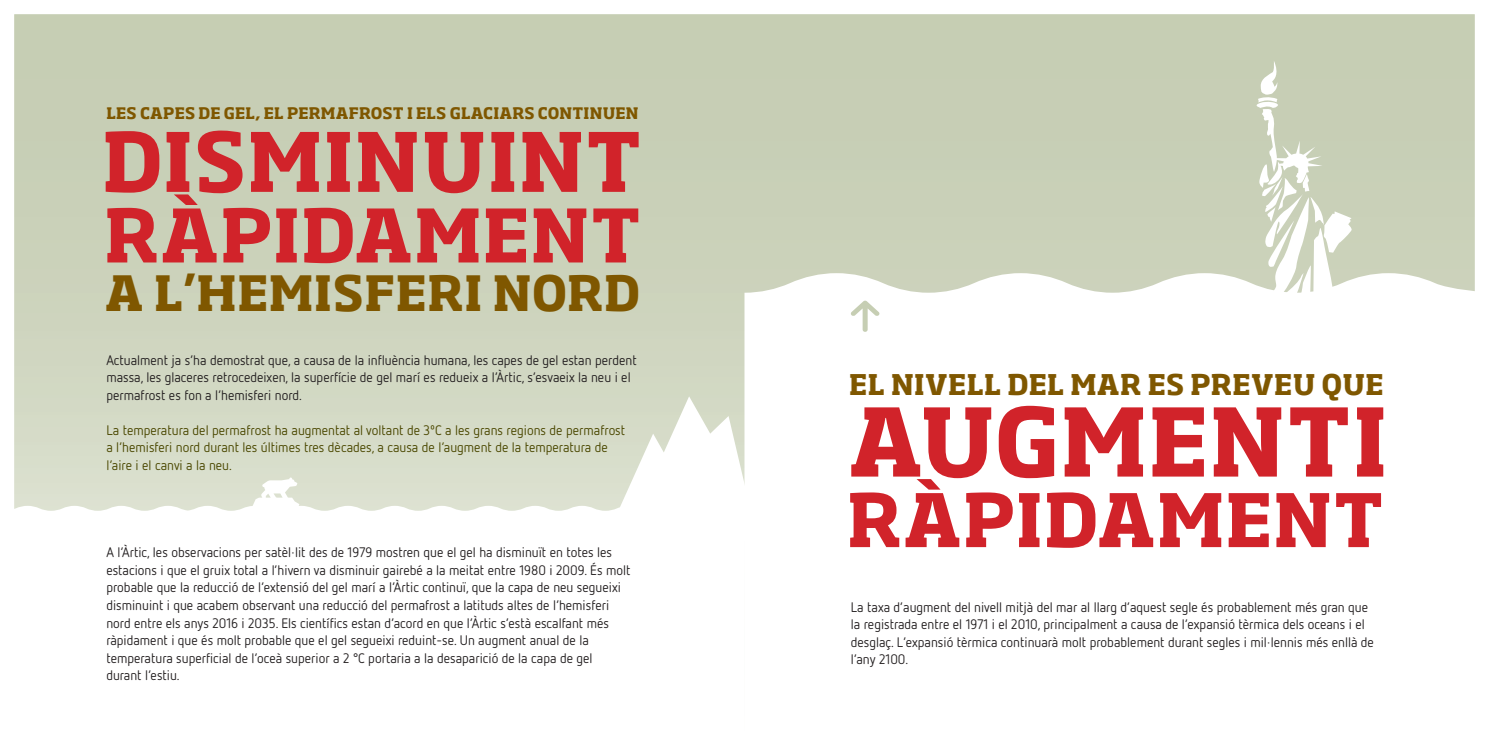
<style>
.page{position:relative;width:1489px;height:745px;background:#fff}
.page>*{position:absolute;margin:0;border:0;box-sizing:border-box;transform-origin:0 0}
.t1{font:700 93px "Soho Std";color:#d1232a}
.t2{font:700 80.5px "Soho Std";color:#d1232a}
.t3{font:700 72.62px "Soho Std";color:#d1232a}
.t4{font:700 48px "Soho Std";color:#7f5700}
.t5{font:700 28.12px "Soho Std";letter-spacing:.015em;color:#7f5700}
.t6{font:700 15.75px "Soho Std";color:#7f5700}
.t7{font:13.75px/17.5px "Netto OT";color:#231f20}
.t8{font:13.75px/17.5px "Netto OT";color:#4a4700}
</style>
<div class="page">
<div style="left:7px;top:7px;width:1474px;height:730px;background:#c8d0b7"></div>
<div style="left:0;top:0;width:1488px;height:744px;border:14px solid #fff"></div>
<div style="left:744px;top:273px;width:744px;height:471px;background:#fff"></div>
<svg style="left:850px;top:300px;width:29px;height:31px"></svg>
<svg style="left:0;top:396px;width:745px;height:348px;background:#f3f5f0"></svg>
<svg style="left:1255px;top:61px;width:96px;height:280px"></svg>
<p class="t6" style="left:106px;top:103px;width:46px">LES CAPES</p>
<p class="t6" style="left:198px;top:103px;width:37px">DE GEL</p>
<p class="t6" style="left:255px;top:103px;width:45px">, EL PERMAFROST</p>
<p class="t6" style="left:407px;top:103px;width:20px">I ELS</p>
<p class="t6" style="left:450px;top:103px;width:12px">GLACIARS</p>
<p class="t6" style="left:538px;top:103px;width:13px">CONTINUEN</p>
<h2 class="t2" style="left:102px;top:110px;width:55px">DISMINUINT</h2>
<h3 class="t3" style="left:104px;top:188px;width:169px">RÀPIDAMENT</h3>
<h3 class="t4" style="left:105px;top:261px;width:164px">A L’HEMISFERI</h3>
<h3 class="t4" style="left:493px;top:261px;width:37px">NORD</h3>
<p class="t7" style="left:106px;top:350px;width:532px">Actualment ja s‘ha demostrat que, a causa de la influència humana, les capes de gel estan perdent massa, les glaceres retrocedeixen, la superfície de gel marí es redueix a l‘Àrtic, s‘esvaeix la neu i el permafrost es fon a l‘hemisferi nord.</p>
<p class="t8" style="left:106px;top:420px;width:520px">La temperatura del permafrost ha augmentat al voltant de 3ºC a les grans regions de permafrost a l‘hemisferi nord durant les últimes tres dècades, a causa de l‘augment de la temperatura de l‘aire i el canvi a la neu.</p>
<p class="t7" style="left:106px;top:543px;width:525px">A l‘Àrtic, les observacions per satèl·lit des de 1979 mostren que el gel ha disminuït en totes les estacions i que el gruix total a l’hivern va disminuir gairebé a la meitat entre 1980 i 2009. És molt probable que la reducció de l‘extensió del gel marí a l‘Àrtic continuï, que la capa de neu segueixi disminuint i que acabem observant una reducció del permafrost a latituds altes de l‘hemisferi nord entre els anys 2016 i 2035. Els científics estan d‘acord en que l‘Àrtic s‘està escalfant més ràpidament i que és molt probable que el gel segueixi reduint-se. Un augment anual de la temperatura superficial de l‘oceà superior a 2 °C portaria a la desaparició de la capa de gel durant l‘estiu.</p>
<h3 class="t5" style="left:849px;top:366px;width:117px">EL NIVELL</h3>
<h3 class="t5" style="left:1007px;top:366px;width:20px">DEL</h3>
<h3 class="t5" style="left:1070px;top:366px;width:24px">MAR</h3>
<h3 class="t5" style="left:1147px;top:366px;width:64px">ES PRE</h3>
<h3 class="t5" style="left:1251px;top:366px;width:112px">VEU QUE</h3>
<h1 class="t1" style="left:848px;top:381px;width:68px">AUGMENTI</h1>
<h3 class="t3" style="left:847px;top:473px;width:169px">RÀPIDAMENT</h3>
<p class="t7" style="left:850px;top:597px;width:524px">La taxa d’augment del nivell mitjà del mar al llarg d’aquest segle és probablement més gran que la registrada entre el 1971 i el 2010, principalment a causa de l‘expansió tèrmica dels oceans i el desglaç. L‘expansió tèrmica continuarà molt probablement durant segles i mil·lennis més enllà de l‘any 2100.</p>
</div>
